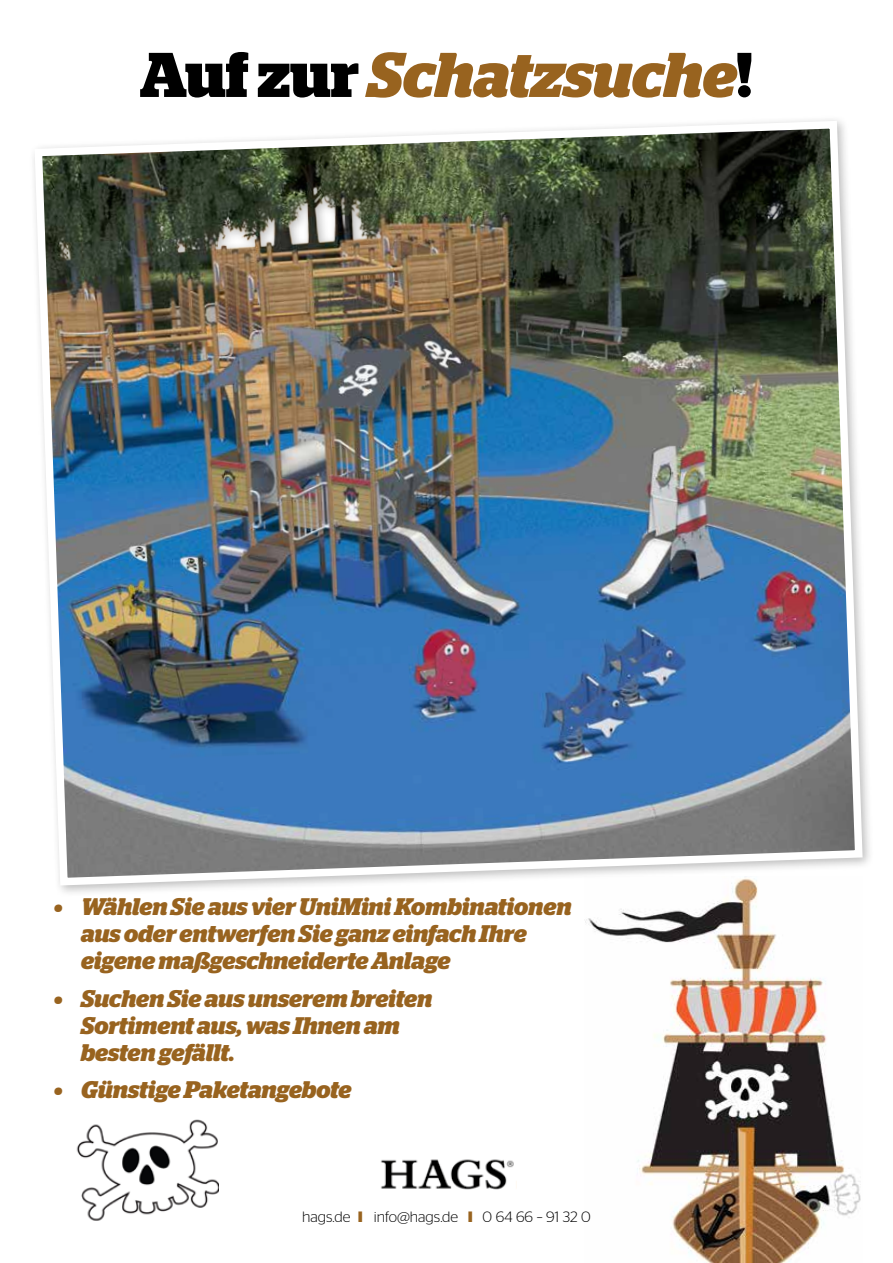
<style>
.page{position:relative;width:893px;height:1263px;background:#fff}
.page>*{position:absolute;margin:0;border:0;box-sizing:border-box;transform-origin:0 0}
.t1{font:italic 700 63px "Stag";color:#98631f}
.t2{font:italic 700 24px/27px "Stag";letter-spacing:-.005em;color:#98631f}
.t3{font:300 15px "Stag Sans";color:#000}
.s1{font-style:normal;color:#000}
.s2{font-weight:700;color:#98631f}
</style>
<div class="page">
<img style="left:585px;top:897px;width:276px;height:366px">
<img style="left:380px;top:1159px;width:134px;height:31px">
<img style="left:33px;top:119px;width:833px;height:770px">
<img style="left:76px;top:1119px;width:142px;height:102px">
<h1 class="t1" style="left:140px;top:38px;width:614px"><span class="s1">Auf zur</span> Schatzsuche<span class="s1">!</span></h1>
<p class="t2" style="left:81px;top:893px;width:492px;text-indent:-27px">• Wählen Sie aus vier UniMini Kombinationen aus oder entwerfen Sie ganz einfach Ihre eigene maßgeschneiderte Anlage</p>
<p class="t2" style="left:81px;top:985px;width:353px;text-indent:-27px">• Suchen Sie aus unserem breiten<br>Sortiment aus, was Ihnen am besten gefällt.</p>
<p class="t2" style="left:54px;top:1076px;width:299px">• Günstige Paketangebote</p>
<p class="t3" style="left:302px;top:1208px;width:290px">hags.de <span class="s2">I</span> info@hags.de <span class="s2">I</span> 0 64 66 – 91 32 0</p>
</div>
